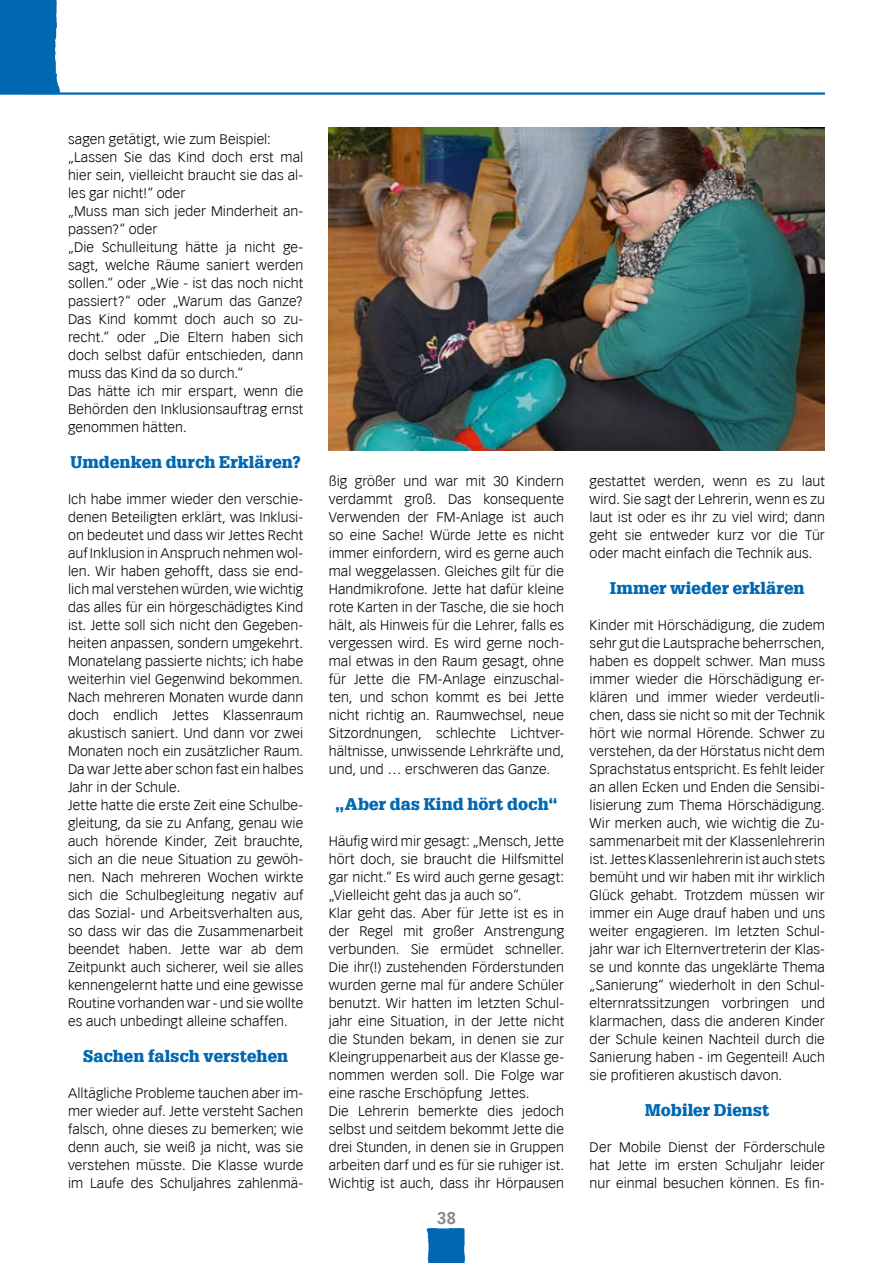
<style>
.page{position:relative;width:893px;height:1263px;background:#fff}
.page>*{position:absolute;margin:0;border:0;box-sizing:border-box;transform-origin:0 0}
.t1{font:900 16.5px "Glypha LT";letter-spacing:.01em;color:#0068b3}
.t2{font:700 16.5px "Vectora LT";color:#878786}
.t3{font:300 13.5px/18px "Vectora LT";letter-spacing:.005em;color:#000;text-align:justify;scale:1.05 1}
</style>
<div class="page">
<img style="left:427px;top:1228px;width:38px;height:35px">
<div style="left:0;top:0;width:60px;height:92px;background:#0068b3"></div>
<hr style="left:0;top:92px;width:825px;height:3px;background:#0068b3">
<img style="left:329px;top:128px;width:496px;height:322px">
<p class="t3" style="left:68px;top:130px;width:226px;text-align:left">sagen getätigt, wie zum Beispiel: „Lassen Sie das Kind doch erst mal hier sein, vielleicht braucht sie das al&shy;les gar nicht!“ oder<br>„Muss man sich jeder Minderheit an&shy;passen?“ oder<br>„Die Schulleitung hätte ja nicht ge&shy;sagt, welche Räume saniert werden sollen.“ oder „Wie - ist das noch nicht passiert?“ oder „Warum das Ganze?<br>Das Kind kommt doch auch so zu&shy;recht.“ oder „Die Eltern haben sich doch selbst dafür entschieden, dann muss das Kind da so durch.“<br>Das hätte ich mir erspart, wenn die<br>Behörden den Inklusionsauftrag ernst genommen hätten.</p>
<p class="t1" style="left:71px;top:452px;width:232px">Umdenken durch Erklären?</p>
<p class="t3" style="left:68px;top:490px;width:226px;text-align:left">Ich habe immer wieder den verschie&shy;denen Beteiligten erklärt, was Inklusi&shy;on bedeutet und dass wir Jettes Recht auf Inklusion in Anspruch nehmen wol&shy;len. Wir haben gehofft, dass sie end&shy;lich mal verstehen würden, wie wichtig das alles für ein hörgeschädigtes Kind ist. Jette soll sich nicht den Gegeben&shy;heiten anpassen, sondern umgekehrt.<br>Monatelang passierte nichts; ich habe weiterhin viel Gegenwind bekommen.<br>Nach mehreren Monaten wurde dann doch endlich Jettes Klassenraum akustisch saniert. Und dann vor zwei Monaten noch ein zusätzlicher Raum.<br>Da war Jette aber schon fast ein halbes Jahr in der Schule.<br>Jette hatte die erste Zeit eine Schulbe&shy;gleitung, da sie zu Anfang, genau wie auch hörende Kinder, Zeit brauchte, sich an die neue Situation zu gewöh&shy;nen. Nach mehreren Wochen wirkte sich die Schulbegleitung negativ auf das Sozial- und Arbeitsverhalten aus, so dass wir das die Zusammenarbeit beendet haben. Jette war ab dem Zeitpunkt auch sicherer, weil sie alles kennengelernt hatte und eine gewisse Routine vorhanden war - und sie wollte es auch unbedingt alleine schaffen.</p>
<p class="t1" style="left:83px;top:1046px;width:207px">Sachen falsch verstehen</p>
<p class="t3" style="left:68px;top:1084px;width:226px">Alltägliche Probleme tauchen aber im&shy;mer wieder auf. Jette versteht Sachen falsch, ohne dieses zu bemerken; wie denn auch, sie weiß ja nicht, was sie verstehen müsste. Die Klasse wurde im Laufe des Schuljahres zahlenmä-</p>
<p class="t3" style="left:329px;top:472px;width:226px">ßig größer und war mit 30 Kindern verdammt groß. Das konsequente Verwenden der FM-Anlage ist auch so eine Sache! Würde Jette es nicht immer einfordern, wird es gerne auch mal weggelassen. Gleiches gilt für die Handmikrofone. Jette hat dafür kleine rote Karten in der Tasche, die sie hoch hält, als Hinweis für die Lehrer, falls es vergessen wird. Es wird gerne noch&shy;mal etwas in den Raum gesagt, ohne für Jette die FM-Anlage einzuschal&shy;ten, und schon kommt es bei Jette nicht richtig an. Raumwechsel, neue Sitzordnungen, schlechte Lichtver&shy;hältnisse, unwissende Lehrkräfte und, und, und … erschweren das Ganze.</p>
<p class="t1" style="left:335px;top:794px;width:224px">„Aber das Kind hört doch“</p>
<p class="t3" style="left:329px;top:832px;width:226px;text-align:left">Häufig wird mir gesagt: „Mensch, Jette hört doch, sie braucht die Hilfsmittel gar nicht.“ Es wird auch gerne gesagt: „Vielleicht geht das ja auch so“.<br>Klar geht das. Aber für Jette ist es in der Regel mit großer Anstrengung verbunden. Sie ermüdet schneller.<br>Die ihr(!) zustehenden Förderstunden wurden gerne mal für andere Schüler benutzt. Wir hatten im letzten Schul&shy;jahr eine Situation, in der Jette nicht die Stunden bekam, in denen sie zur Kleingruppenarbeit aus der Klasse ge&shy;nommen werden soll. Die Folge war eine rasche Erschöpfung Jettes.<br>Die Lehrerin bemerkte dies jedoch selbst und seitdem bekommt Jette die drei Stunden, in denen sie in Gruppen arbeiten darf und es für sie ruhiger ist.<br>Wichtig ist auch, dass ihr Hörpausen</p>
<p class="t2" style="left:437px;top:1208px;width:21px">38</p>
<p class="t3" style="left:590px;top:472px;width:226px">gestattet werden, wenn es zu laut wird. Sie sagt der Lehrerin, wenn es zu laut ist oder es ihr zu viel wird; dann geht sie entweder kurz vor die Tür oder macht einfach die Technik aus.</p>
<p class="t1" style="left:610px;top:578px;width:196px">Immer wieder erklären</p>
<p class="t3" style="left:590px;top:616px;width:226px">Kinder mit Hörschädigung, die zudem sehr gut die Lautsprache beherrschen, haben es doppelt schwer. Man muss immer wieder die Hörschädigung er&shy;klären und immer wieder verdeutli&shy;chen, dass sie nicht so mit der Technik hört wie normal Hörende. Schwer zu verstehen, da der Hörstatus nicht dem Sprachstatus entspricht. Es fehlt leider an allen Ecken und Enden die Sensibi&shy;lisierung zum Thema Hörschädigung.<br>Wir merken auch, wie wichtig die Zu&shy;sammenarbeit mit der Klassenlehrerin ist. Jettes Klassenlehrerin ist auch stets bemüht und wir haben mit ihr wirklich Glück gehabt. Trotzdem müssen wir immer ein Auge drauf haben und uns weiter engagieren. Im letzten Schul&shy;jahr war ich Elternvertreterin der Klas&shy;se und konnte das ungeklärte Thema „Sanierung“ wiederholt in den Schul&shy;elternratssitzungen vorbringen und klarmachen, dass die anderen Kinder der Schule keinen Nachteil durch die Sanierung haben - im Gegenteil! Auch sie profitieren akustisch davon.</p>
<p class="t1" style="left:645px;top:1100px;width:126px">Mobiler Dienst</p>
<p class="t3" style="left:590px;top:1138px;width:226px">Der Mobile Dienst der Förderschule hat Jette im ersten Schuljahr leider nur einmal besuchen können. Es fin-</p>
</div>
